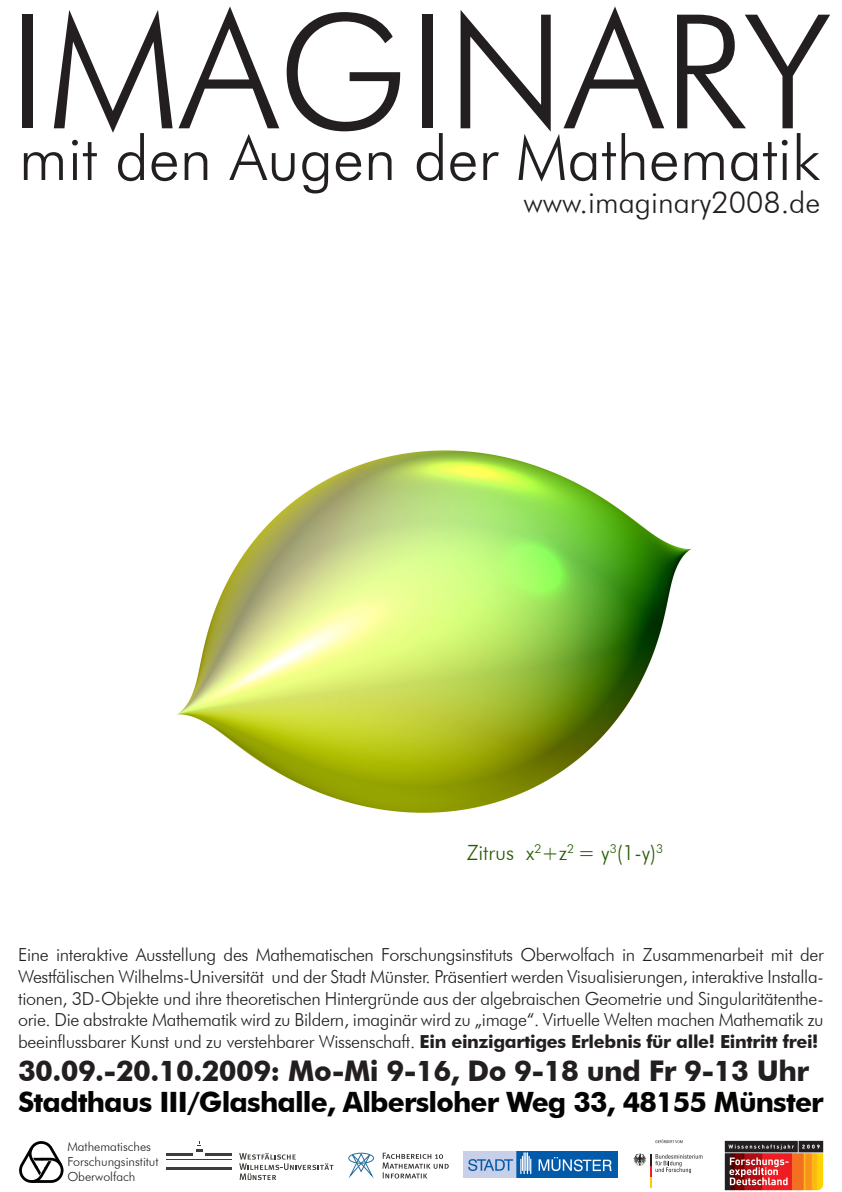
<style>
.page{position:relative;width:842px;height:1192px;background:#fff}
.page>*{position:absolute;margin:0;border:0;box-sizing:border-box;transform-origin:0 0}
.t1{font:300 159px "Futura BT";color:#231f20}
.t2{font:300 62px "Futura BT";color:#231f20}
.t3{font:300 30px "Futura BT";color:#231f20}
.t4{font:700 28.5px "Futura BT";letter-spacing:-.02em;color:#231f20}
.t5{font:700 28px "Futura BT";letter-spacing:-.03em;color:#040503}
.t6{font:300 21px "Futura BT";color:#275e00}
.t7{font:300 18px/21.6px "Futura BT";letter-spacing:-.02em;color:#231f20;text-align:justify}
.t8{font:300 12.5px "Futura BT";color:#231f20}
.s1{font-size:164px}
.s2{font-weight:700}
</style>
<div class="page">
<svg style="left:633px;top:1154px;width:69px;height:34px"></svg>
<svg style="left:655px;top:1140px;width:28px;height:3px"></svg>
<img style="left:725px;top:1140px;width:99px;height:51px">
<img style="left:176px;top:450px;width:516px;height:363px">
<svg style="left:19px;top:1141px;width:45px;height:42px"></svg>
<svg style="left:239px;top:1153px;width:95px;height:27px"></svg>
<hr style="left:206px;top:1153px;width:26px;height:2px;background:#3e3d39">
<hr style="left:166px;top:1153px;width:27px;height:2px;background:#3e3d39">
<hr style="left:166px;top:1168px;width:66px;height:2px;background:#3e3d39">
<hr style="left:166px;top:1159px;width:66px;height:1px;background:#3e3d39">
<svg style="left:196px;top:1142px;width:7px;height:9px"></svg>
<img style="left:463px;top:1152px;width:154px;height:25px">
<svg style="left:382px;top:1153px;width:67px;height:25px"></svg>
<svg style="left:348px;top:1152px;width:26px;height:27px"></svg>
<p class="t1" style="left:8px;top:-25px;width:824px">IM<span class="s1">A</span>GIN<span class="s1">A</span>RY</p>
<p class="t2" style="left:19px;top:120px;width:803px">mit den Augen der Mathematik</p>
<p class="t3" style="left:523px;top:185px;width:299px">www.imaginary2008.de</p>
<p class="t6" style="left:467px;top:839px;width:198px">Zitrus x<sup>2</sup>+z<sup>2</sup> = y<sup>3</sup>(1-y)<sup>3</sup></p>
<p class="t7" style="left:18px;top:944px;width:807px">Eine interaktive Ausstellung des Mathematischen Forschungsinstituts Oberwolfach in Zusammenarbeit mit der Westfälischen Wilhelms-Universität und der Stadt Münster. Präsentiert werden Visualisierungen, interaktive Installa&shy;tionen, 3D-Objekte und ihre theoretischen Hintergründe aus der algebraischen Geometrie und Singularitätenthe&shy;orie. Die abstrakte Mathematik wird zu Bildern, imaginär wird zu „image“. Virtuelle Welten machen Mathematik zu beeinflussbarer Kunst und zu verstehbarer Wissenschaft. <span class="s2">Ein einzigartiges Erlebnis für alle! Eintritt frei!</span></p>
<p class="t4" style="left:18px;top:1054px;width:793px">30.09.-20.10.2009: Mo-Mi 9-16, Do 9-18 und Fr 9-13 Uhr</p>
<p class="t5" style="left:18px;top:1085px;width:807px">Stadthaus III/Glashalle, Albersloher Weg 33, 48155 Münster</p>
<p class="t8" style="left:67px;top:1139px;width:85px">Mathematisches</p>
<p class="t8" style="left:67px;top:1154px;width:93px">Forschungsinstitut</p>
<p class="t8" style="left:67px;top:1169px;width:70px">Oberwolfach</p>
</div>
